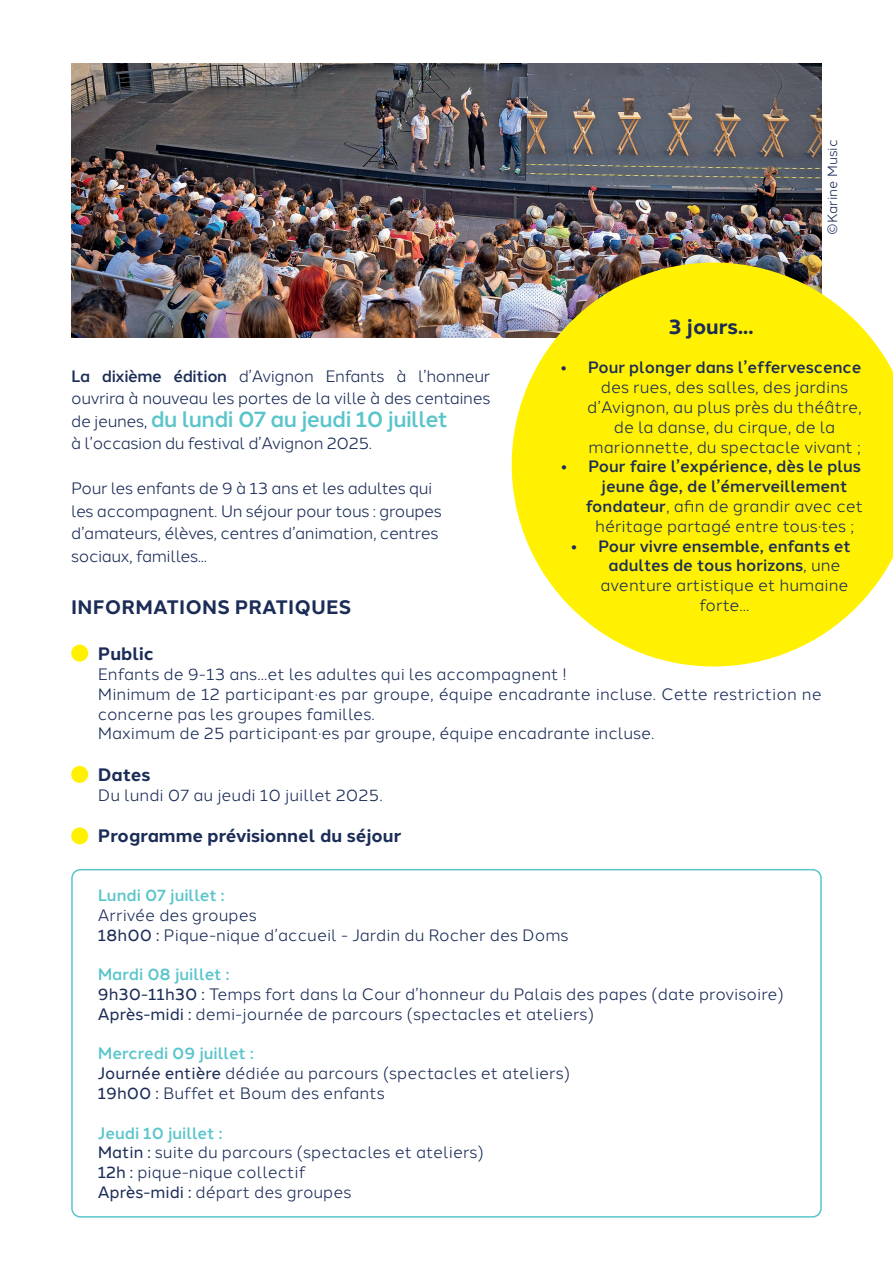
<style>
.page{position:relative;width:893px;height:1263px;background:#fff}
.page>*{position:absolute;margin:0;border:0;box-sizing:border-box;transform-origin:0 0}
.t1{font:500 22.5px "Halcom";letter-spacing:-.025em;color:#59c5cb}
.t2{font:700 21px "Halcom";color:#1b2c57}
.t3{font:700 19.5px "Halcom";letter-spacing:.01em;color:#1b2c57}
.t4{font:700 18px "Halcom";color:#1b2c57}
.t5{font:16.5px/19.8px "Halcom";color:#1b2c57}
.t6{font:16.5px/22.5px "Halcom";letter-spacing:-.025em;color:#1b2c57}
.t7{font:500 16.5px "Halcom";color:#1b2c57}
.t8{font:500 16.5px "Halcom";color:#59c5cb}
.t9{font:13.5px "Halcom";color:#1b2c57}
.s1{font-weight:500}
.s2{font-weight:400;font-size:16.5px;color:#1b2c57}
.s3{font-weight:400}
.s4{font-style:inherit}
.s5{font-weight:500;color:#59c5cb}
</style>
<div class="page">
<img style="left:71px;top:64px;width:751px;height:273px">
<svg style="left:512px;top:263px;width:381px;height:403px;background:#f7eb29"></svg>
<div style="left:71px;top:645px;width:17px;height:17px;background:#fff101;border-radius:50%"></div>
<div style="left:71px;top:766px;width:17px;height:17px;background:#fff101;border-radius:50%"></div>
<div style="left:71px;top:827px;width:17px;height:17px;background:#fff101;border-radius:50%"></div>
<div style="left:71px;top:869px;width:751px;height:348px;border:2px solid #59c5cb;border-radius:9px"></div>
<p class="t6" style="left:71px;top:363px;width:421px"><span class="s1">La dixième édition</span> d’Avignon Enfants à l’honneur ouvrira à nouveau les portes de la ville à des centaines</p>
<h1 class="t1" style="left:71px;top:401px;width:378px"><span class="s2">de jeunes,</span> du lundi 07 au jeudi 10 juillet</h1>
<p class="t6" style="left:71px;top:430px;width:302px">à l’occasion du festival d’Avignon 2025.</p>
<p class="t6" style="left:71px;top:475px;width:372px">Pour les enfants de 9 à 13 ans et les adultes qui les accompagnent. Un séjour pour tous : groupes d’amateurs, élèves, centres d’animation, centres sociaux, familles...</p>
<p class="t9" style="left:822px;top:235px;width:97px;rotate:-90deg">©Karine Music</p>
<p class="t2" style="left:669px;top:309px;width:86px">3 jours...</p>
<p class="t7" style="left:561px;top:354px;width:302px">• Pour plonger dans l’effervescence</p>
<p class="t5" style="left:587px;top:376px;width:276px;text-align:center">des rues, des salles, des jardins d’Avignon, au plus près du théâtre, de la danse, du cirque, de la marionnette, du spectacle vivant ;</p>
<p class="t7" style="left:561px;top:453px;width:301px">• Pour faire l’expérience, dès le plus</p>
<p class="t7" style="left:602px;top:473px;width:247px">jeune âge, de l’émerveillement</p>
<p class="t5" style="left:586px;top:495px;width:279px"><span class="s1">fondateur</span>, afin de grandir avec cet</p>
<p class="t5" style="left:595px;top:514px;width:260px">héritage partagé entre tous·tes ;</p>
<p class="t7" style="left:571px;top:533px;width:281px">• Pour vivre ensemble, enfants et</p>
<p class="t7" style="left:608px;top:552px;width:234px">adultes de tous horizons<span class="s3">, une</span></p>
<p class="t5" style="left:600px;top:574px;width:250px">aventure artistique et humaine</p>
<p class="t3" style="left:71px;top:591px;width:281px">INFORMATIONS PRATIQUES</p>
<p class="t5" style="left:699px;top:594px;width:52px">forte...</p>
<p class="t4" style="left:98px;top:639px;width:58px">Public</p>
<p class="t5" style="left:98px;top:663px;width:725px">Enfants de 9-13 ans...et les adultes qui les accompagnent !<br>Minimum de 12 participant·es par groupe, équipe encadrante incluse. Cette restriction ne concerne pas les groupes familles.<br>Maximum de 25 participant·es par groupe, équipe encadrante incluse.</p>
<p class="t4" style="left:98px;top:760px;width:54px">Dates</p>
<p class="t5" style="left:98px;top:783px;width:286px">Du lundi 07 au jeudi 10 juillet 2025.</p>
<p class="t4" style="left:98px;top:821px;width:305px">Programme prévisionnel du séjour</p>
<p class="t8" style="left:98px;top:882px;width:128px">Lundi 07 juillet :</p>
<p class="t5" style="left:98px;top:903px;width:472px">Arrivée des groupes<br><span class="s4">18h00 :</span> Pique-nique d’accueil - Jardin du Rocher des Doms</p>
<p class="t5" style="left:98px;top:963px;width:688px"><span class="s5">Mardi 08 juillet :<br></span><span class="s4">9h30-11h30 :</span> Temps fort dans la Cour d’honneur du Palais des papes (date provisoire)<br><span class="s4">Après-midi :</span> demi-journée de parcours (spectacles et ateliers)</p>
<p class="t5" style="left:98px;top:1042px;width:474px"><span class="s5">Mercredi 09 juillet :<br></span><span class="s4">Journée entière</span> dédiée au parcours (spectacles et ateliers)<br><span class="s4">19h00 :</span> Buffet et Boum des enfants</p>
<p class="t5" style="left:98px;top:1121px;width:388px"><span class="s5">Jeudi 10 juillet :<br></span><span class="s4">Matin :</span> suite du parcours (spectacles et ateliers)<br><span class="s4">12h :</span> pique-nique collectif<br><span class="s4">Après-midi :</span> départ des groupes</p>
</div>
